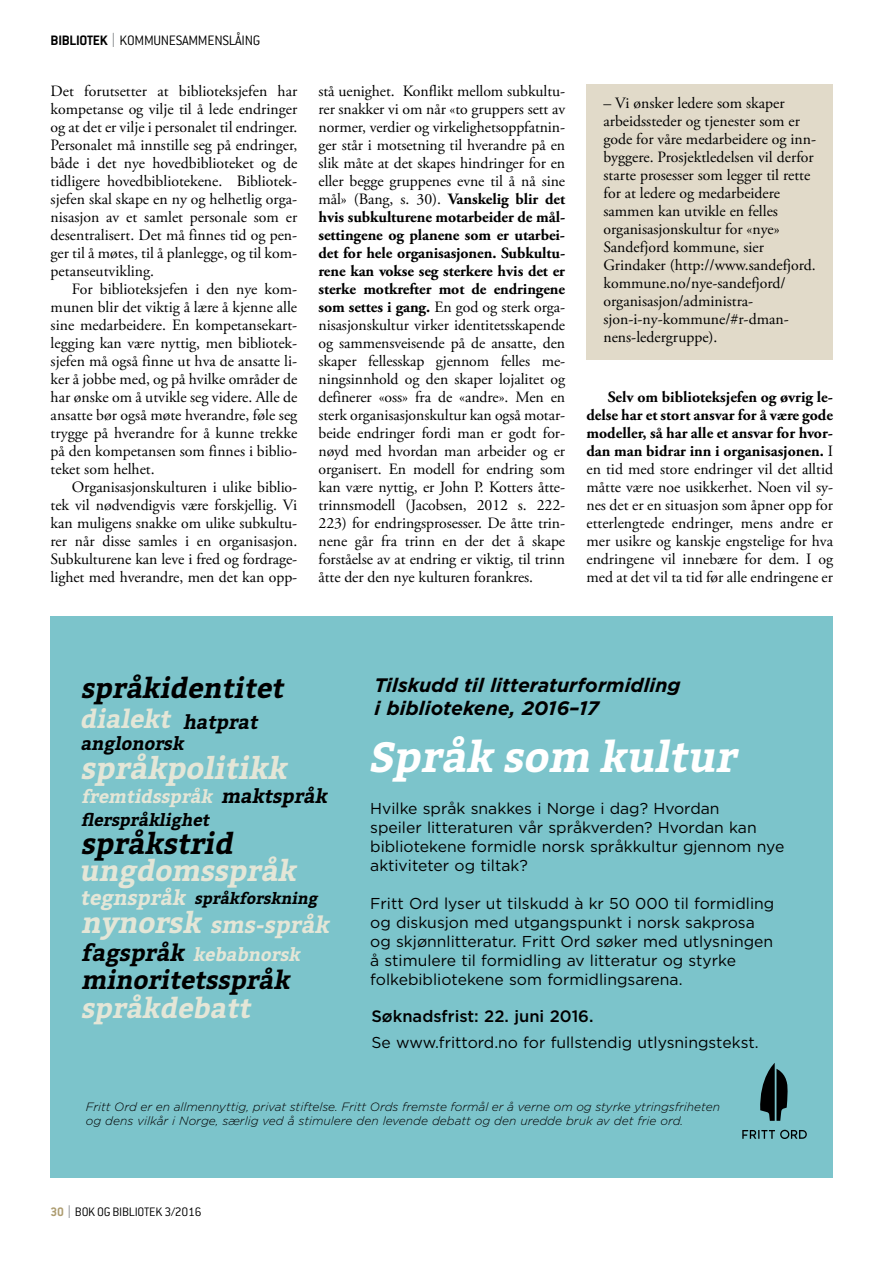
<style>
.page{position:relative;width:893px;height:1263px;background:#fff}
.page>*{position:absolute;margin:0;border:0;box-sizing:border-box;transform-origin:0 0}
.t1{font:italic 700 42px "Bitter";color:#fff}
.t2{font:italic 700 30px "Bitter";color:#e4e6d7}
.t3{font:italic 700 28.8px/27.6px "Bitter";color:#e4e6d7}
.t4{font:italic 700 27.6px "Bitter";color:#000}
.t5{font:italic 700 27.6px "Bitter";color:#e4e6d7}
.t6{font:italic 700 25.2px "Bitter";color:#000}
.t7{font:italic 700 25.2px "Bitter";color:#e4e6d7}
.t8{font:italic 700 22.8px "Bitter";color:#e4e6d7}
.t9{font:italic 700 19.5px/23.4px "Gotham";color:#000}
.t10{font:italic 700 19.2px "Bitter";color:#000}
.t11{font:italic 700 18px "Bitter";color:#e4e6d7}
.t12{font:italic 700 18px "Bitter";color:#000}
.t13{font:italic 700 16.8px "Bitter";color:#000}
.t14{font:500 16.5px "Gotham";color:#000}
.t15{font:15.75px/18px "Adobe Garamond Pro";color:#000;text-align:justify}
.t16{font:15.75px/18.9px "Gotham";color:#000}
.t17{font:italic 700 15.6px "Bitter";color:#000}
.t18{font:300 15px "Conduit ITC";letter-spacing:-.02em;color:#000}
.t19{font:300 13.5px "Conduit ITC";letter-spacing:-.02em;color:#000}
.t20{font:italic 300 12px/14.4px "Gotham";color:#000}
.s1{font-weight:700}
.s2{font-size:22.5px;color:#939598}
.s3{font-size:19.2px;color:#000}
.s4{color:#000}
.s5{font-size:20.4px;color:#e4e6d7}
.s6{font-size:22.8px;color:#000}
.s7{font-weight:700;color:#ad9c70}
.s8{font-size:20.25px;color:#939598}
</style>
<div class="page">
<div style="left:51px;top:616px;width:782px;height:561px;background:#7cc4cb"></div>
<svg style="left:742px;top:1130px;width:65px;height:9px"></svg>
<svg style="left:760px;top:1063px;width:28px;height:58px"></svg>
<div style="left:586px;top:84px;width:247px;height:275px;background:#e1dac9"></div>
<p class="t18" style="left:51px;top:32px;width:211px"><span class="s1">BIBLIOTEK</span> <span class="s2">I</span> KOMMUNESAMMENSLÅING</p>
<p class="t15" style="left:51px;top:83px;width:248px">Det forutsetter at biblioteksjefen har</p>
<p class="t15" style="left:51px;top:101px;width:248px">kompetanse og vilje til å lede endringer</p>
<p class="t15" style="left:51px;top:119px;width:248px">og at det er vilje i personalet til endringer.</p>
<p class="t15" style="left:51px;top:137px;width:248px">Personalet må innstille seg på endringer,</p>
<p class="t15" style="left:51px;top:155px;width:248px">både i det nye hovedbiblioteket og de</p>
<p class="t15" style="left:51px;top:173px;width:248px">tidligere hovedbibliotekene. Bibliotek-</p>
<p class="t15" style="left:51px;top:191px;width:248px">sjefen skal skape en ny og helhetlig orga-</p>
<p class="t15" style="left:51px;top:209px;width:248px">nisasjon av et samlet personale som er</p>
<p class="t15" style="left:51px;top:227px;width:248px">desentralisert. Det må finnes tid og pen-</p>
<p class="t15" style="left:51px;top:245px;width:248px">ger til å møtes, til å planlegge, og til kom-</p>
<p class="t15" style="left:51px;top:263px;width:105px">petanseutvikling.</p>
<p class="t15" style="left:72px;top:281px;width:227px">For biblioteksjefen i den nye kom-</p>
<p class="t15" style="left:51px;top:299px;width:248px">munen blir det viktig å lære å kjenne alle</p>
<p class="t15" style="left:51px;top:317px;width:248px">sine medarbeidere. En kompetansekart-</p>
<p class="t15" style="left:51px;top:335px;width:248px">legging kan være nyttig, men bibliotek-</p>
<p class="t15" style="left:51px;top:353px;width:248px">sjefen må også finne ut hva de ansatte li-</p>
<p class="t15" style="left:51px;top:371px;width:248px">ker å jobbe med, og på hvilke områder de</p>
<p class="t15" style="left:51px;top:389px;width:248px">har ønske om å utvikle seg videre. Alle de</p>
<p class="t15" style="left:51px;top:407px;width:248px">ansatte bør også møte hverandre, føle seg</p>
<p class="t15" style="left:51px;top:425px;width:248px">trygge på hverandre for å kunne trekke</p>
<p class="t15" style="left:51px;top:443px;width:248px">på den kompetansen som finnes i biblio-</p>
<p class="t15" style="left:51px;top:461px;width:106px">teket som helhet.</p>
<p class="t15" style="left:72px;top:479px;width:227px">Organisasjonskulturen i ulike biblio-</p>
<p class="t15" style="left:51px;top:497px;width:248px">tek vil nødvendigvis være forskjellig. Vi</p>
<p class="t15" style="left:51px;top:515px;width:248px">kan muligens snakke om ulike subkultu-</p>
<p class="t15" style="left:51px;top:533px;width:248px">rer når disse samles i en organisasjon.</p>
<p class="t15" style="left:51px;top:551px;width:248px">Subkulturene kan leve i fred og fordrage-</p>
<p class="t15" style="left:51px;top:569px;width:248px">lighet med hverandre, men det kan opp-</p>
<p class="t15" style="left:319px;top:83px;width:248px">stå uenighet. Konflikt mellom subkultu&shy;rer snakker vi om når «to gruppers sett av normer, verdier og virkelighetsoppfatnin&shy;ger står i motsetning til hverandre på en slik måte at det skapes hindringer for en eller begge gruppenes evne til å nå sine mål» (Bang, s. 30). <span class="s1">Vanskelig blir det hvis subkulturene motarbeider de mål&shy;settingene og planene som er utarbei&shy;det for hele organisasjonen. Subkultu&shy;rene kan vokse seg sterkere hvis det er sterke motkrefter mot de endringene som settes i gang.</span> En god og sterk orga&shy;nisasjonskultur virker identitetsskapende og sammensveisende på de ansatte, den skaper fellesskap gjennom felles me&shy;ningsinnhold og den skaper lojalitet og definerer «oss» fra de «andre». Men en sterk organisasjonskultur kan også motar&shy;beide endringer fordi man er godt for&shy;nøyd med hvordan man arbeider og er organisert. En modell for endring som kan være nyttig, er John P. Kotters åtte&shy;trinnsmodell (Jacobsen, 2012 s. 222- 223) for endringsprosesser. De åtte trin&shy;nene går fra trinn en der det å skape forståelse av at endring er viktig, til trinn åtte der den nye kulturen forankres.</p>
<p class="t15" style="left:603px;top:95px;width:214px;text-align:left">– Vi ønsker ledere som skaper arbeidssteder og tjenester som er gode for våre medarbeidere og inn&shy;byggere. Prosjektledelsen vil derfor starte prosesser som legger til rette for at ledere og medarbeidere sammen kan utvikle en felles organisasjonskultur for «nye»<br>Sandefjord kommune, sier<br>Grindaker (http://www.sandefjord. kommune.no/nye-sandefjord/ organisasjon/administra&shy;sjon-i-ny-kommune/#r-dman&shy;nens-ledergruppe).</p>
<p class="t15" style="left:586px;top:389px;width:248px;text-indent:21px"><span class="s1">Selv om biblioteksjefen og øvrig le&shy;delse har et stort ansvar for å være gode modeller, så har alle et ansvar for hvor&shy;dan man bidrar inn i organisasjonen.</span> I en tid med store endringer vil det alltid måtte være noe usikkerhet. Noen vil sy&shy;nes det er en situasjon som åpner opp for etterlengtede endringer, mens andre er mer usikre og kanskje engstelige for hva endringene vil innebære for dem. I og med at det vil ta tid før alle endringene er</p>
<p class="t4" style="left:81px;top:670px;width:211px">språkidentitet</p>
<p class="t10" style="left:183px;top:709px;width:81px">hatprat</p>
<p class="t2" style="left:81px;top:749px;width:214px">språkpolitikk</p>
<p class="t11" style="left:81px;top:785px;width:252px">fremtidsspråk <span class="s3">maktspråk</span></p>
<p class="t13" style="left:81px;top:809px;width:134px">flerspråklighet</p>
<p class="t3" style="left:79px;top:830px;width:225px"><span class="s4">språkstrid </span>ungdomsspråk</p>
<p class="t17" style="left:80px;top:889px;width:242px"><span class="s5">tegnspråk</span> språkforskning</p>
<p class="t7" style="left:80px;top:703px;width:98px">dialekt</p>
<p class="t12" style="left:80px;top:732px;width:109px">anglonorsk</p>
<p class="t3" style="left:81px;top:910px;width:128px">nynorsk</p>
<p class="t8" style="left:210px;top:910px;width:126px">sms-språk</p>
<p class="t11" style="left:81px;top:943px;width:225px"><span class="s6">fagspråk</span> kebabnorsk</p>
<p class="t6" style="left:81px;top:963px;width:216px">minoritetsspråk</p>
<p class="t5" style="left:81px;top:990px;width:178px">språkdebatt</p>
<p class="t9" style="left:374px;top:673px;width:308px">Tilskudd til litteraturformidling i bibliotekene, 2016–17</p>
<p class="t1" style="left:368px;top:729px;width:379px">Språk som kultur</p>
<p class="t16" style="left:370px;top:799px;width:416px">Hvilke språk snakkes i Norge i dag? Hvordan<br>speiler litteraturen vår språkverden? Hvordan kan bibliotekene formidle norsk språkkultur gjennom nye aktiviteter og tiltak?</p>
<p class="t16" style="left:370px;top:894px;width:406px">Fritt Ord lyser ut tilskudd à kr 50 000 til formidling og diskusjon med utgangspunkt i norsk sakprosa og skjønnlitteratur. Fritt Ord søker med utlysningen å stimulere til formidling av litteratur og styrke folkebibliotekene som formidlingsarena.</p>
<p class="t14" style="left:371px;top:1006px;width:224px">Søknadsfrist: 22. juni 2016.</p>
<p class="t16" style="left:371px;top:1033px;width:389px">Se www.frittord.no for fullstendig utlysningstekst.</p>
<p class="t20" style="left:86px;top:1099px;width:636px">Fritt Ord er en allmennyttig, privat stiftelse. Fritt Ords fremste formål er å verne om og styrke ytringsfriheten og dens vilkår i Norge, særlig ved å stimulere den levende debatt og den uredde bruk av det frie ord.</p>
<p class="t19" style="left:51px;top:1205px;width:152px"><span class="s7">30</span> <span class="s8">I</span> BOK OG BIBLIOTEK 3/2016</p>
</div>
